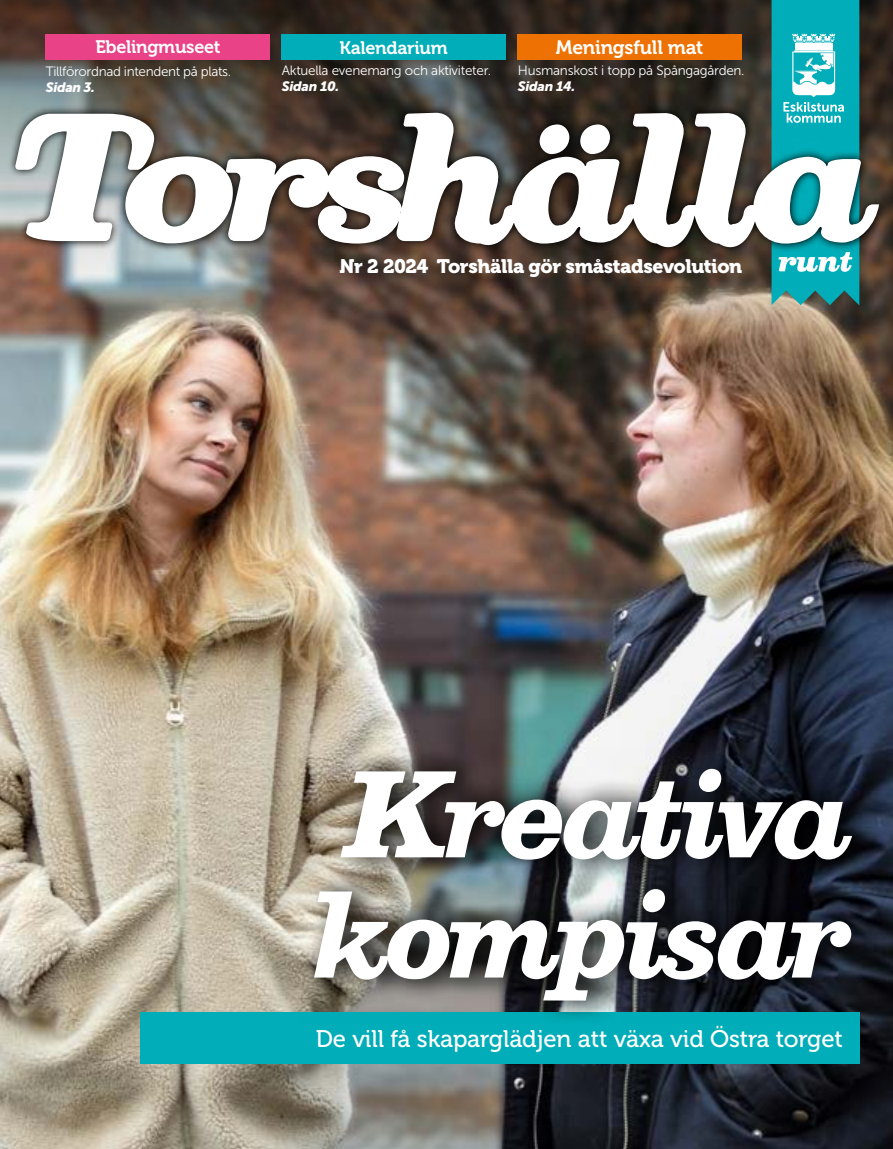
<style>
.page{position:relative;width:893px;height:1149px;background:#fff}
.page>*{position:absolute;margin:0;border:0;box-sizing:border-box;transform-origin:0 0}
.t1{font:italic 700 128.7px/120.1px "Egizio URW";letter-spacing:-.06em;color:#fff}
.t2{font:24px "Museo 500";letter-spacing:-.005em;color:#fff}
.t3{font:19.5px "Museo 900";letter-spacing:-.02em;color:#fff}
.t4{font:19.35px "Museo 700";letter-spacing:-.01em;color:#fff}
.t5{font:18px "Museo 700";letter-spacing:-.015em;color:#fff}
.t6{font:13.5px "Museo Sans 300";letter-spacing:-.02em;color:#fff}
.t7{font:italic 13.5px "Museo Sans 900";letter-spacing:-.02em;color:#fff}
</style>
<div class="page">
<img style="left:0;top:287px;width:893px;height:861px">
<svg style="left:0;top:0;width:893px;height:287px;background:#4a413a"></svg>
<div style="left:140px;top:1011px;width:719px;height:52px;background:#00adb8"></div>
<img style="left:301px;top:747px;width:582px;height:277px">
<svg style="left:8px;top:105px;width:879px;height:150px;background:#524d46"></svg>
<svg style="left:15px;top:112px;width:864px;height:143px"></svg>
<svg style="left:771px;top:0;width:88px;height:305px"></svg>
<div style="left:46px;top:34px;width:224px;height:25px;background:#e94287"></div>
<div style="left:282px;top:34px;width:224px;height:25px;background:#00adb8"></div>
<div style="left:518px;top:34px;width:224px;height:25px;background:#ee7203"></div>
<h3 class="t5" style="left:95px;top:37px;width:127px">Ebelingmuseet</h3>
<h3 class="t5" style="left:340px;top:38px;width:110px">Kalendarium</h3>
<h3 class="t4" style="left:556px;top:36px;width:149px">Meningsfull mat</h3>
<p class="t6" style="left:46px;top:64px;width:187px">Tillförordnad intendent på plats.</p>
<p class="t7" style="left:46px;top:80px;width:51px">Sidan 3.</p>
<p class="t6" style="left:282px;top:63px;width:211px">Aktuella evenemang och aktiviteter.</p>
<p class="t7" style="left:282px;top:79px;width:59px">Sidan 10.</p>
<p class="t6" style="left:518px;top:63px;width:228px">Husmanskost i topp på Spångagården.</p>
<p class="t7" style="left:518px;top:79px;width:59px">Sidan 14.</p>
<h3 class="t3" style="left:339px;top:255px;width:404px">Nr 2 2024 Torshälla gör småstadsevolution</h3>
<h1 class="t1" style="left:312px;top:757px;width:542px">Kreativa kompisar</h1>
<h2 class="t2" style="left:316px;top:1024px;width:529px">De vill få skaparglädjen att växa vid Östra torget</h2>
</div>
